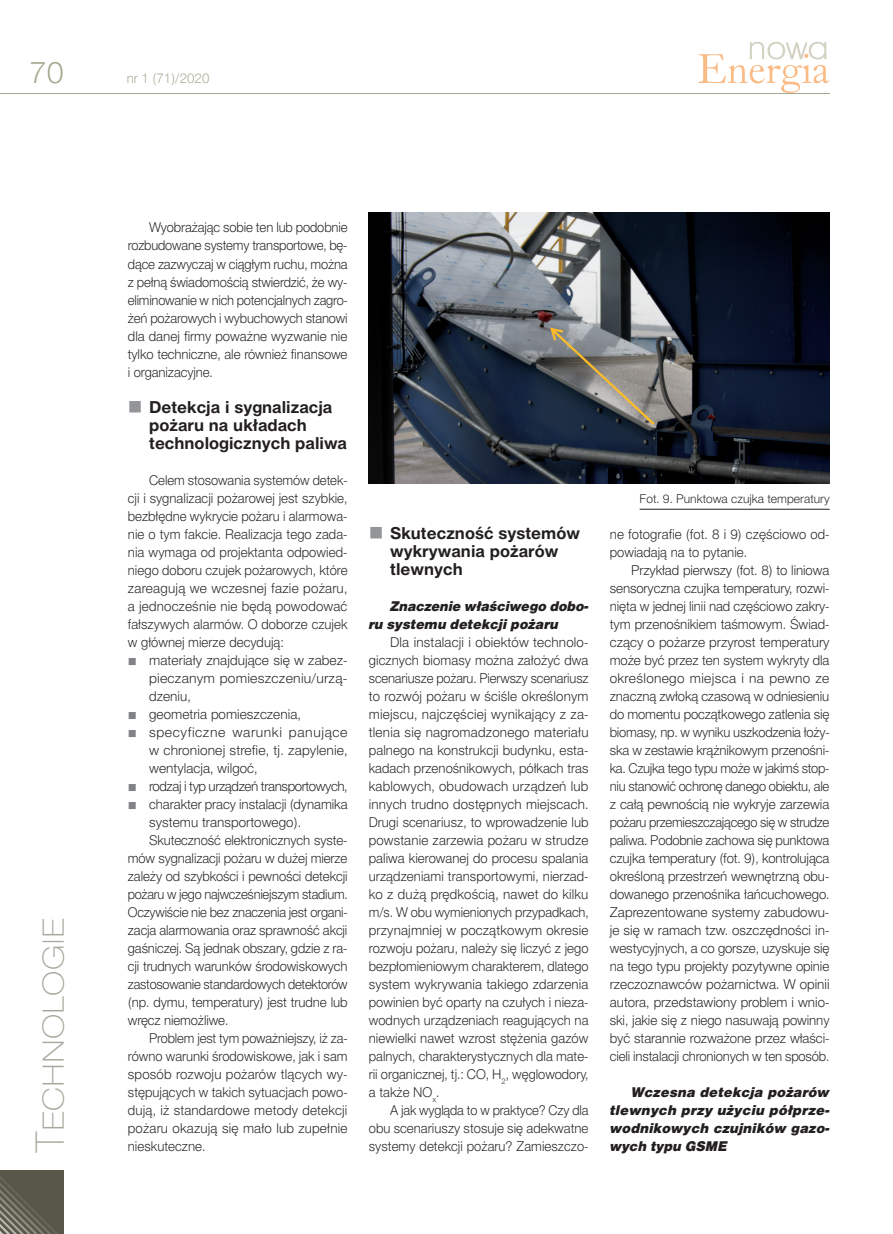
<style>
.page{position:relative;width:893px;height:1234px;background:#fff}
.page>*{position:absolute;margin:0;border:0;box-sizing:border-box;transform-origin:0 0}
.t1{font:39px "Switzer EFN Thin";color:#a8a89d}
.t2{font:30px "Switzer EFN Light";color:#a9a790}
.t3{font:700 16.5px/18px "Switzer EFN";color:#231f20}
.t4{font:13.5px/18px "Switzer EFN Light";letter-spacing:-.005em;color:#231f20;text-align:justify}
.t5{font:13.5px/18px "Switzer EFN Light";letter-spacing:-.005em;color:#231f20;text-align:justify;scale:.96 1}
.t6{font:13.5px/18px "Switzer EFN Light";letter-spacing:-.005em;color:#231f20;text-align:justify;scale:.95 1}
.t7{font:italic 13.5px/18px "Switzer EFN Black";color:#231f20;text-align:justify}
.t8{font:italic 13.5px/18px "Switzer EFN Black";color:#231f20;scale:.96 1}
.t9{font:13.5px "Switzer EFN Light";letter-spacing:-.035em;color:#231f20}
.t10{font:13.5px "Switzer EFN Light";color:#a9a790}
.t11{font:12px "Switzer EFN Light";color:#231f20}
.s1{color:#939598}
.s2{color:#808285}
</style>
<div class="page">
<hr style="left:0;top:93px;width:829px;height:1px;background:#a9a790">
<svg style="left:698px;top:42px;width:131px;height:51px"></svg>
<svg style="left:0;top:1170px;width:64px;height:63px;background:#605f52"></svg>
<hr style="left:640px;top:509px;width:190px;height:1px;background:#231f20">
<img style="left:369px;top:213px;width:460px;height:270px">
<svg style="left:550px;top:327px;width:104px;height:98px;background:#717271"></svg>
<h2 class="t2" style="left:30px;top:55px;width:36px">70</h2>
<p class="t10" style="left:127px;top:70px;width:84px">nr 1 (71)/2020</p>
<h1 class="t1" style="left:28px;top:1152px;width:237px;rotate:-90deg">TECHNOLOGIE</h1>
<p class="t4" style="left:128px;top:218px;width:221px;text-indent:21px">Wyobrażając sobie ten lub podobnie rozbudowane systemy transportowe, bę&shy;dące zazwyczaj w ciągłym ruchu, można z pełną świadomością stwierdzić, że wy&shy;eliminowanie w nich potencjalnych zagro&shy;żeń pożarowych i wybuchowych stanowi dla danej firmy poważne wyzwanie nie tylko techniczne, ale również finansowe i organizacyjne.</p>
<p class="t3" style="left:149px;top:397px;width:200px;text-indent:-21px"><span class="s1">■</span> Detekcja i sygnalizacja pożaru na układach technologicznych paliwa</p>
<p class="t5" style="left:128px;top:470px;width:230px;text-indent:21px">Celem stosowania systemów detek&shy;cji i sygnalizacji pożarowej jest szybkie, bezbłędne wykrycie pożaru i alarmowa&shy;nie o tym fakcie. Realizacja tego zada&shy;nia wymaga od projektanta odpowied&shy;niego doboru czujek pożarowych, które zareagują we wczesnej fazie pożaru, a jednocześnie nie będą powodować fałszywych alarmów. O doborze czujek w głównej mierze decydują:</p>
<p class="t4" style="left:149px;top:650px;width:200px;text-indent:-21px"><span class="s2">■</span> materiały znajdujące się w zabez&shy;pieczanym pomieszczeniu/urzą&shy;dzeniu,</p>
<p class="t4" style="left:128px;top:704px;width:175px"><span class="s2">■</span> geometria pomieszczenia,</p>
<p class="t4" style="left:149px;top:722px;width:200px;text-indent:-21px"><span class="s2">■</span> specyficzne warunki panujące w chronionej strefie, tj. zapylenie, wentylacja, wilgoć,</p>
<p class="t9" style="left:128px;top:778px;width:221px"><span class="s2">■</span> rodzaj i typ urządzeń transportowych,</p>
<p class="t4" style="left:128px;top:794px;width:221px"><span class="s2">■</span> charakter pracy instalacji (dynamika</p>
<p class="t4" style="left:149px;top:812px;width:153px">systemu transportowego).</p>
<p class="t4" style="left:149px;top:830px;width:200px">Skuteczność elektronicznych syste-</p>
<p class="t4" style="left:128px;top:848px;width:221px">mów sygnalizacji pożaru w dużej mierze</p>
<p class="t4" style="left:128px;top:866px;width:221px">zależy od szybkości i pewności detekcji</p>
<p class="t6" style="left:128px;top:884px;width:233px">pożaru w jego najwcześniejszym stadium.</p>
<p class="t5" style="left:128px;top:902px;width:230px">Oczywiście nie bez znaczenia jest organi-</p>
<p class="t4" style="left:128px;top:920px;width:221px">zacja alarmowania oraz sprawność akcji</p>
<p class="t4" style="left:128px;top:938px;width:221px">gaśniczej. Są jednak obszary, gdzie z ra-</p>
<p class="t4" style="left:128px;top:956px;width:221px">cji trudnych warunków środowiskowych</p>
<p class="t6" style="left:128px;top:974px;width:233px">zastosowanie standardowych detektorów</p>
<p class="t4" style="left:128px;top:992px;width:221px">(np. dymu, temperatury) jest trudne lub</p>
<p class="t4" style="left:128px;top:1010px;width:102px">wręcz niemożliwe.</p>
<p class="t6" style="left:149px;top:1028px;width:210px">Problem jest tym poważniejszy, iż za-</p>
<p class="t4" style="left:128px;top:1046px;width:221px">równo warunki środowiskowe, jak i sam</p>
<p class="t4" style="left:128px;top:1064px;width:221px">sposób rozwoju pożarów tlących wy-</p>
<p class="t4" style="left:128px;top:1082px;width:221px">stępujących w takich sytuacjach powo-</p>
<p class="t4" style="left:128px;top:1100px;width:221px">dują, iż standardowe metody detekcji</p>
<p class="t4" style="left:128px;top:1118px;width:221px">pożaru okazują się mało lub zupełnie</p>
<p class="t4" style="left:128px;top:1136px;width:79px">nieskuteczne.</p>
<p class="t3" style="left:390px;top:523px;width:191px;text-indent:-21px"><span class="s1">■</span> Skuteczność systemów wykrywania pożarów tlewnych</p>
<p class="t8" style="left:369px;top:596px;width:230px;text-indent:21px">Znaczenie właściwego dobo&shy;ru systemu detekcji pożaru</p>
<p class="t4" style="left:369px;top:632px;width:221px;text-indent:21px">Dla instalacji i obiektów technolo&shy;gicznych biomasy można założyć dwa scenariusze pożaru. Pierwszy scenariusz to rozwój pożaru w ściśle określonym miejscu, najczęściej wynikający z za&shy;tlenia się nagromadzonego materiału palnego na konstrukcji budynku, esta&shy;kadach przenośnikowych, półkach tras kablowych, obudowach urządzeń lub innych trudno dostępnych miejscach.<br>Drugi scenariusz, to wprowadzenie lub powstanie zarzewia pożaru w strudze paliwa kierowanej do procesu spalania urządzeniami transportowymi, nierzad&shy;ko z dużą prędkością, nawet do kilku m/s. W obu wymienionych przypadkach, przynajmniej w początkowym okresie rozwoju pożaru, należy się liczyć z jego bezpłomieniowym charakterem, dlatego system wykrywania takiego zdarzenia powinien być oparty na czułych i nieza&shy;wodnych urządzeniach reagujących na niewielki nawet wzrost stężenia gazów palnych, charakterystycznych dla mate&shy;rii organicznej, tj.: CO, H<sub>2</sub>, węglowodory, a także NO<sub>x</sub>.</p>
<p class="t6" style="left:369px;top:1100px;width:233px;text-indent:21px">A jak wygląda to w praktyce? Czy dla obu scenariuszy stosuje się adekwatne systemy detekcji pożaru? Zamieszczo-</p>
<p class="t11" style="left:640px;top:491px;width:191px">Fot. 9. Punktowa czujka temperatury</p>
<p class="t4" style="left:610px;top:524px;width:221px">ne fotografie (fot. 8 i 9) częściowo od&shy;powiadają na to pytanie.</p>
<p class="t4" style="left:610px;top:560px;width:221px;text-indent:21px">Przykład pierwszy (fot. 8) to liniowa sensoryczna czujka temperatury, rozwi&shy;nięta w jednej linii nad częściowo zakry&shy;tym przenośnikiem taśmowym. Świad&shy;czący o pożarze przyrost temperatury może być przez ten system wykryty dla określonego miejsca i na pewno ze znaczną zwłoką czasową w odniesieniu do momentu początkowego zatlenia się biomasy, np. w wyniku uszkodzenia łoży&shy;ska w zestawie krążnikowym przenośni&shy;ka. Czujka tego typu może w jakimś stop&shy;niu stanowić ochronę danego obiektu, ale z całą pewnością nie wykryje zarzewia pożaru przemieszczającego się w strudze paliwa. Podobnie zachowa się punktowa czujka temperatury (fot. 9), kontrolująca określoną przestrzeń wewnętrzną obu&shy;dowanego przenośnika łańcuchowego.<br>Zaprezentowane systemy zabudowu&shy;je się w ramach tzw. oszczędności in&shy;westycyjnych, a co gorsze, uzyskuje się na tego typu projekty pozytywne opinie rzeczoznawców pożarnictwa. W opinii autora, przedstawiony problem i wnio&shy;ski, jakie się z niego nasuwają powinny być starannie rozważone przez właści&shy;cieli instalacji chronionych w ten sposób.</p>
<p class="t7" style="left:610px;top:1082px;width:221px;text-indent:21px">Wczesna detekcja pożarów tlewnych przy użyciu półprze&shy;wodnikowych czujników gazo&shy;wych typu GSME</p>
</div>
